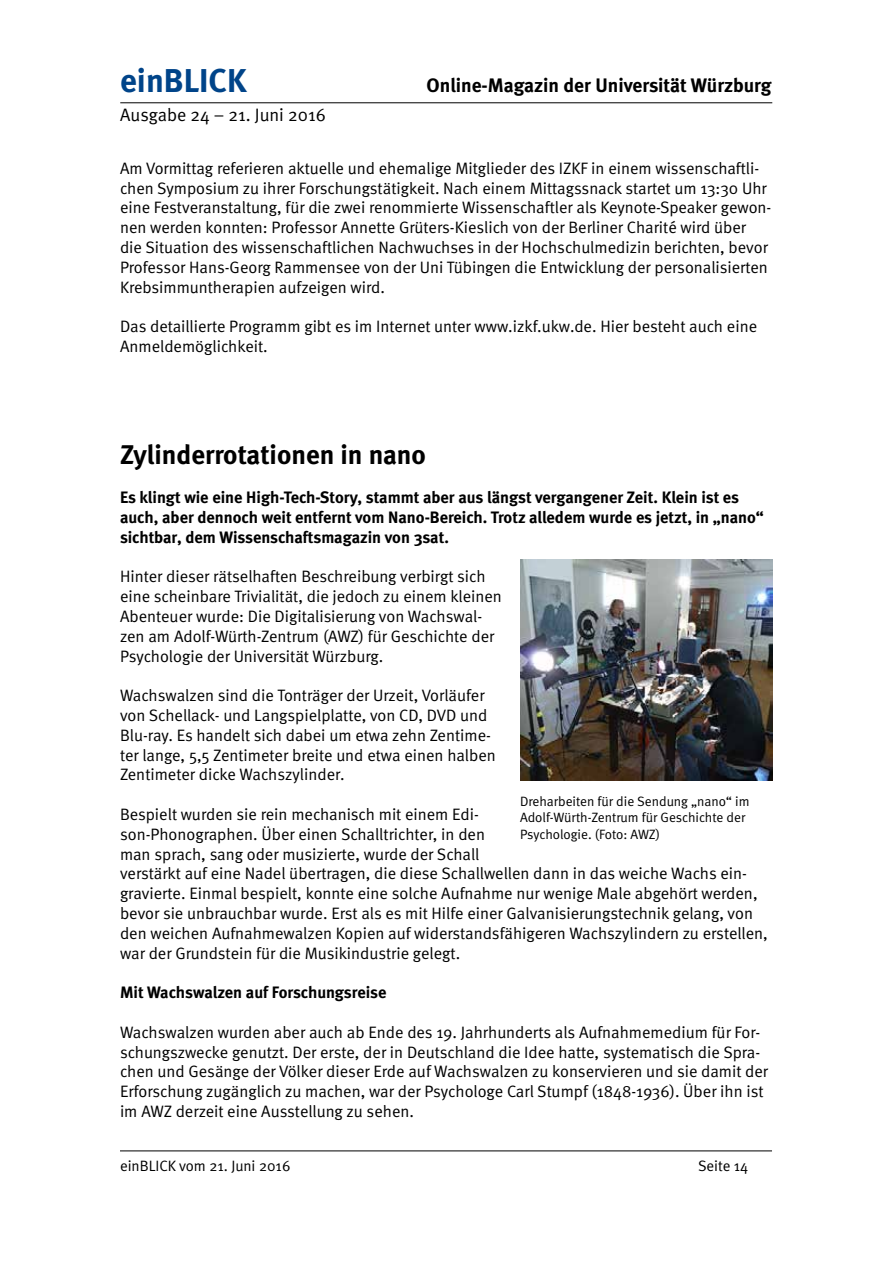
<style>
.page{position:relative;width:893px;height:1263px;background:#fff}
.page>*{position:absolute;margin:0;border:0;box-sizing:border-box;transform-origin:0 0}
.t1{font:700 33px "Meta";color:#004489}
.t2{font:700 27px "Meta";color:#000}
.t3{font:700 19.5px "Meta";color:#000}
.t4{font:18px "Meta Normal";color:#000}
.t5{font:16.5px/19.8px "Meta Normal";color:#000}
.t6{font:700 16.5px/19.8px "Meta";color:#000}
.t7{font:15px "Meta Normal";color:#000}
.t8{font:13.5px/16.2px "Meta Normal";color:#000}
</style>
<div class="page">
<hr style="left:120px;top:102px;width:652px;height:1px;background:#000">
<hr style="left:120px;top:1150px;width:652px;height:1px;background:#000">
<img style="left:520px;top:559px;width:253px;height:222px">
<h1 class="t1" style="left:120px;top:61px;width:128px">einBLICK</h1>
<p class="t3" style="left:427px;top:74px;width:346px">Online-Magazin der Universität Würzburg</p>
<p class="t4" style="left:120px;top:105px;width:207px">Ausgabe 24 – 21. Juni 2016</p>
<p class="t5" style="left:120px;top:158px;width:653px">Am Vormittag referieren aktuelle und ehemalige Mitglieder des IZKF in einem wissenschaftli&shy;chen Symposium zu ihrer Forschungstätigkeit. Nach einem Mittagssnack startet um 13:30 Uhr eine Festveranstaltung, für die zwei renommierte Wissenschaftler als Keynote-Speaker gewon&shy;nen werden konnten: Professor Annette Grüters-Kieslich von der Berliner Charité wird über die Situation des wissenschaftlichen Nachwuchses in der Hochschulmedizin berichten, bevor Professor Hans-Georg Rammensee von der Uni Tübingen die Entwicklung der personalisierten Krebsimmuntherapien aufzeigen wird.</p>
<p class="t5" style="left:120px;top:316px;width:639px">Das detaillierte Programm gibt es im Internet unter www.izkf.ukw.de. Hier besteht auch eine<br>Anmeldemöglichkeit.</p>
<h2 class="t2" style="left:120px;top:438px;width:308px">Zylinderrotationen in nano</h2>
<p class="t6" style="left:120px;top:487px;width:645px">Es klingt wie eine High-Tech-Story, stammt aber aus längst vergangener Zeit. Klein ist es auch, aber dennoch weit entfernt vom Nano-Bereich. Trotz alledem wurde es jetzt, in „nano“ sichtbar, dem Wissenschaftsmagazin von 3sat.</p>
<p class="t5" style="left:120px;top:566px;width:383px">Hinter dieser rätselhaften Beschreibung verbirgt sich eine scheinbare Trivialität, die jedoch zu einem kleinen Abenteuer wurde: Die Digitalisierung von Wachswal&shy;zen am Adolf-Würth-Zentrum (AWZ) für Geschichte der Psychologie der Universität Würzburg.</p>
<p class="t5" style="left:120px;top:685px;width:377px">Wachswalzen sind die Tonträger der Urzeit, Vorläufer von Schellack- und Langspielplatte, von CD, DVD und Blu-ray. Es handelt sich dabei um etwa zehn Zentime&shy;ter lange, 5,5 Zentimeter breite und etwa einen halben Zentimeter dicke Wachszylinder.</p>
<p class="t5" style="left:120px;top:804px;width:649px">Bespielt wurden sie rein mechanisch mit einem Edi-<br>son-Phonographen. Über einen Schalltrichter, in den<br>man sprach, sang oder musizierte, wurde der Schall<br>verstärkt auf eine Nadel übertragen, die diese Schallwellen dann in das weiche Wachs ein&shy;gravierte. Einmal bespielt, konnte eine solche Aufnahme nur wenige Male abgehört werden, bevor sie unbrauchbar wurde. Erst als es mit Hilfe einer Galvanisierungstechnik gelang, von den weichen Aufnahmewalzen Kopien auf widerstandsfähigeren Wachszylindern zu erstellen, war der Grundstein für die Musikindustrie gelegt.</p>
<p class="t6" style="left:120px;top:982px;width:268px">Mit Wachswalzen auf Forschungsreise</p>
<p class="t5" style="left:120px;top:1022px;width:650px">Wachswalzen wurden aber auch ab Ende des 19. Jahrhunderts als Aufnahmemedium für For&shy;schungszwecke genutzt. Der erste, der in Deutschland die Idee hatte, systematisch die Spra&shy;chen und Gesänge der Völker dieser Erde auf Wachswalzen zu konservieren und sie damit der Erforschung zugänglich zu machen, war der Psychologe Carl Stumpf (1848-1936). Über ihn ist im AWZ derzeit eine Ausstellung zu sehen.</p>
<p class="t8" style="left:520px;top:793px;width:231px">Dreharbeiten für die Sendung „nano“ im<br>Adolf-Würth-Zentrum für Geschichte der<br>Psychologie. (Foto: AWZ)</p>
<p class="t7" style="left:120px;top:1157px;width:172px">einBLICK vom 21. Juni 2016</p>
<p class="t7" style="left:698px;top:1157px;width:52px">Seite 14</p>
</div>
